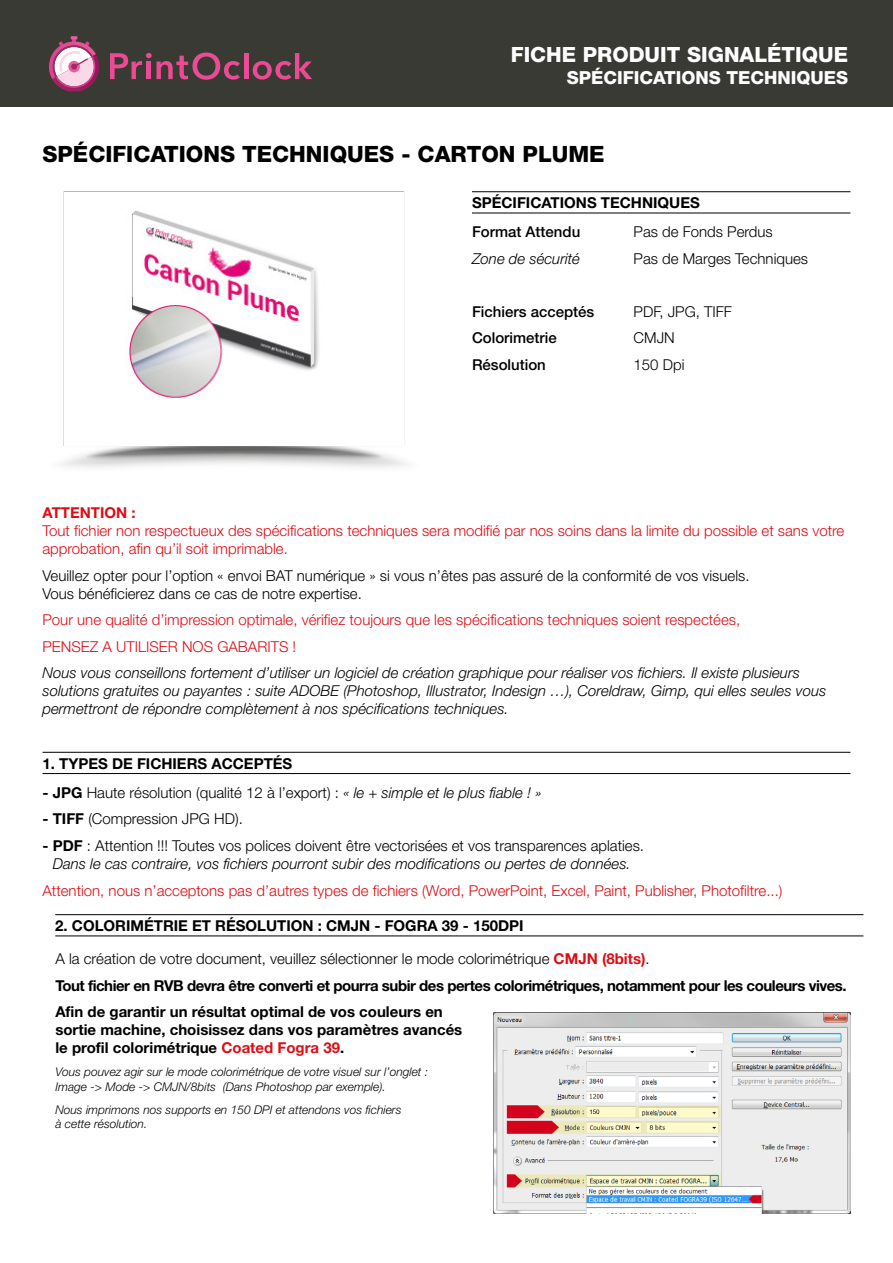
<style>
.page{position:relative;width:893px;height:1263px;background:#fff}
.page>*{position:absolute;margin:0;border:0;box-sizing:border-box;transform-origin:0 0}
.t1{font:800 22.5px "Helvetica Neue";color:#000}
.t2{font:800 21px "Helvetica Neue";color:#fff}
.t3{font:800 18px "Helvetica Neue";color:#fff}
.t4{font:300 15px/26.5px "Helvetica Neue";color:#000}
.t5{font:300 15px/18px "Helvetica Neue";color:#dc0d15}
.t6{font:italic 300 15px/18px "Helvetica Neue";color:#000}
.t7{font:700 15px/26.5px "Helvetica Neue";letter-spacing:-.03em;color:#000}
.t8{font:700 15px/18px "Helvetica Neue";color:#000}
.t9{font:500 15px/26.5px "Helvetica Neue";color:#000}
.t10{font:700 15px "Helvetica Neue";color:#dc0d15}
.t11{font:italic 300 12px/14.4px "Helvetica Neue";color:#000}
.s1{font-weight:700}
.s2{font-style:italic}
.s3{font-weight:300}
.s4{color:#dc0d15}
</style>
<div class="page">
<hr style="left:472px;top:213px;width:378px;height:1px;background:#000">
<hr style="left:472px;top:191px;width:378px;height:1px;background:#000">
<hr style="left:43px;top:773px;width:807px;height:1px;background:#000">
<hr style="left:43px;top:752px;width:807px;height:1px;background:#000">
<svg style="left:61px;top:434px;width:346px;height:34px"></svg>
<div style="left:64px;top:191px;width:340px;height:255px;background:#fff;border:1px solid #fff"></div>
<hr style="left:55px;top:935px;width:808px;height:1px;background:#000">
<hr style="left:55px;top:914px;width:808px;height:1px;background:#000">
<img style="left:493px;top:1013px;width:357px;height:201px">
<div style="left:0;top:0;width:893px;height:106px;background:#393a34"></div>
<svg style="left:110px;top:53px;width:130px;height:27px"></svg>
<hr style="left:244px;top:53px;width:4px;height:26px;background:#ea4b94">
<svg style="left:253px;top:53px;width:59px;height:27px"></svg>
<svg style="left:49px;top:36px;width:50px;height:55px"></svg>
<img style="left:129px;top:210px;width:190px;height:188px">
<h2 class="t2" style="left:511px;top:42px;width:339px">FICHE PRODUIT SIGNALÉTIQUE</h2>
<p class="t3" style="left:567px;top:67px;width:283px">SPÉCIFICATIONS TECHNIQUES</p>
<h1 class="t1" style="left:43px;top:140px;width:564px">SPÉCIFICATIONS TECHNIQUES - CARTON PLUME</h1>
<p class="t8" style="left:472px;top:194px;width:229px">SPÉCIFICATIONS TECHNIQUES</p>
<p class="t9" style="left:472px;top:218px;width:110px">Format Attendu</p>
<p class="t6" style="left:472px;top:249px;width:110px">Zone de sécurité</p>
<p class="t9" style="left:472px;top:298px;width:124px">Fichiers acceptés<br>Colorimetrie<br>Résolution</p>
<p class="t4" style="left:634px;top:218px;width:176px">Pas de Fonds Perdus<br>Pas de Marges Techniques</p>
<p class="t4" style="left:634px;top:298px;width:100px">PDF, JPG, TIFF<br>CMJN<br>150 Dpi</p>
<p class="t10" style="left:43px;top:503px;width:95px">ATTENTION :</p>
<p class="t5" style="left:43px;top:521px;width:803px">Tout fichier non respectueux des spécifications techniques sera modifié par nos soins dans la limite du possible et sans votre approbation, afin qu’il soit imprimable.</p>
<p class="t4" style="left:43px;top:566px;width:708px;line-height:18px">Veuillez opter pour l’option « envoi BAT numérique » si vous n’êtes pas assuré de la conformité de vos visuels.<br>Vous bénéficierez dans ce cas de notre expertise.</p>
<p class="t5" style="left:43px;top:606px;width:699px;line-height:26.5px">Pour une qualité d’impression optimale, vérifiez toujours que les spécifications techniques soient respectées,<br>PENSEZ A UTILISER NOS GABARITS !</p>
<p class="t6" style="left:43px;top:663px;width:785px">Nous vous conseillons fortement d’utiliser un logiciel de création graphique pour réaliser vos fichiers. Il existe plusieurs solutions gratuites ou payantes : suite ADOBE (Photoshop, Illustrator, Indesign …), Coreldraw, Gimp, qui elles seules vous permettront de répondre complètement à nos spécifications techniques.</p>
<p class="t8" style="left:43px;top:754px;width:251px">1. TYPES DE FICHIERS ACCEPTÉS</p>
<p class="t4" style="left:43px;top:779px;width:501px"><span class="s1">- JPG</span> Haute résolution (qualité 12 à l’export) : <span class="s2">« le + simple et le plus fiable ! »</span></p>
<p class="t4" style="left:43px;top:805px;width:202px"><span class="s1">- TIFF</span> (Compression JPG HD).</p>
<p class="t4" style="left:43px;top:836px;width:603px;line-height:18px;text-align:center"><span class="s1">- PDF</span> : Attention !!! Toutes vos polices doivent être vectorisées et vos transparences aplaties.<br><span class="s2">Dans le cas contraire, vos fichiers pourront subir des modifications ou pertes de données.</span></p>
<p class="t5" style="left:43px;top:881px;width:741px">Attention, nous n’acceptons pas d’autres types de fichiers (Word, PowerPoint, Excel, Paint, Publisher, Photofiltre...)</p>
<p class="t8" style="left:55px;top:916px;width:470px">2. COLORIMÉTRIE ET RÉSOLUTION : CMJN - FOGRA 39 - 150DPI</p>
<p class="t7" style="left:55px;top:945px;width:793px"><span class="s3">A la création de votre document, veuillez sélectionner le mode colorimétrique</span> <span class="s4">CMJN (8bits)</span><span class="s3">.<br></span>Tout fichier en RVB devra être converti et pourra subir des pertes colorimétriques, notamment pour les couleurs vives.<br>Afin de garantir un résultat optimal de vos couleurs en</p>
<p class="t8" style="left:55px;top:1021px;width:408px">sortie machine, choisissez dans vos paramètres avancés le profil colorimétrique <span class="s4">Coated Fogra 39</span>.</p>
<p class="t11" style="left:55px;top:1064px;width:374px">Vous pouvez agir sur le mode colorimétrique de votre visuel sur l’onglet :<br>Image -&gt; Mode -&gt; CMJN/8bits (Dans Photoshop par exemple).</p>
<p class="t11" style="left:55px;top:1102px;width:348px">Nous imprimons nos supports en 150 DPI et attendons vos fichiers à cette résolution.</p>
</div>
